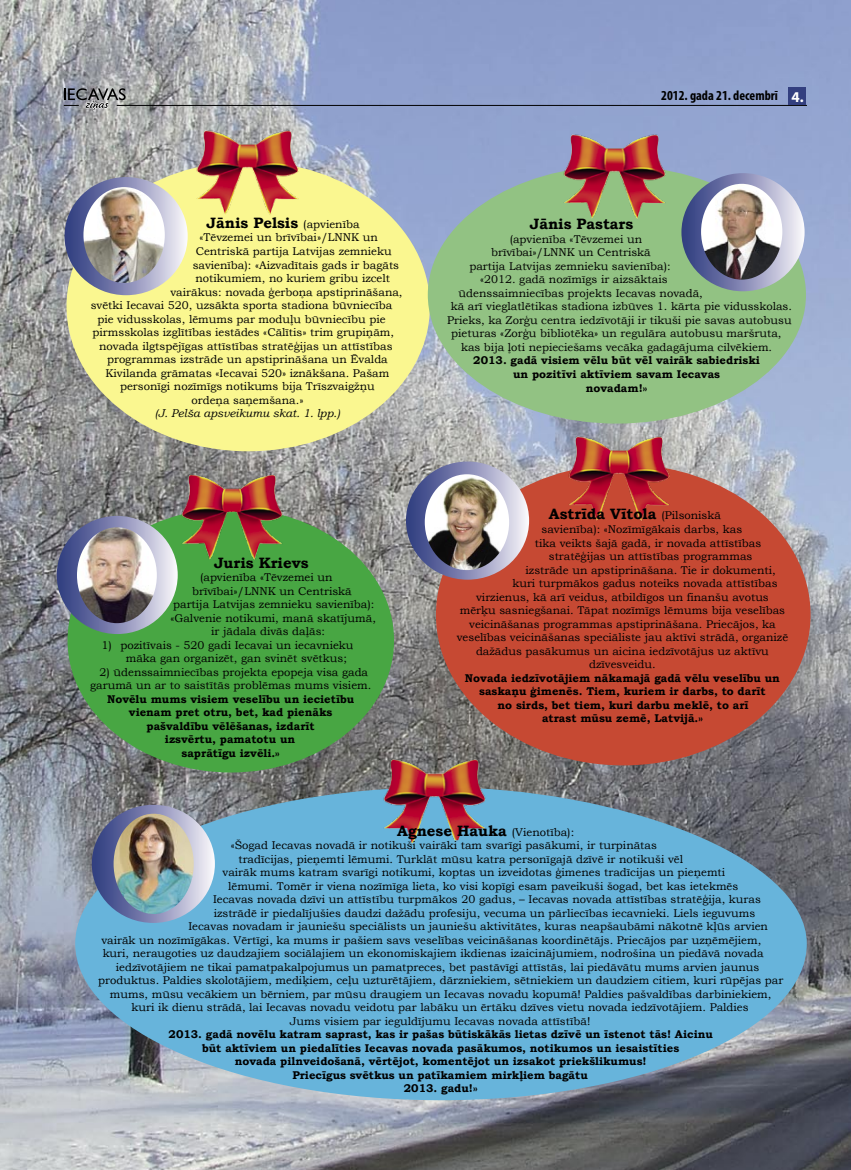
<style>
.page{position:relative;width:851px;height:1170px;background:#fff}
.page>*{position:absolute;margin:0;border:0;box-sizing:border-box;transform-origin:0 0}
.t1{font:700 15px "Bookman Old Style";color:#000}
.t2{font:700 15px "Myriad Pro";color:#fff}
.t3{font:700 condensed 13.75px "Myriad Pro";color:#000}
.t4{font:11.25px/13.5px "Bookman Old Style";color:#000}
.t5{font:700 11.25px/13.5px "Bookman Old Style";color:#000;text-align:center}
.t6{font:italic 11.25px "Bookman Old Style";color:#000}
.s1{font-weight:400;font-size:11.25px}
.s2{font-weight:700;font-size:15px}
</style>
<div class="page">
<img style="left:0;top:0;width:850px;height:1169px">
<hr style="left:117px;top:105px;width:689px;height:1px;background:#000">
<svg style="left:64px;top:88px;width:62px;height:22px"></svg>
<div style="left:788px;top:87px;width:18px;height:18px;background:#333f7f"></div>
<div style="left:68px;top:508px;width:326px;height:264px;background:#48a643;border-radius:50%"></div>
<div style="left:57px;top:516px;width:121px;height:118px;background:linear-gradient(to right,#27337b,#f1eef5);border-radius:50%"></div>
<img style="left:77px;top:527px;width:80px;height:96px;border-radius:50%">
<img style="left:180px;top:464px;width:104px;height:96px">
<div style="left:66px;top:161px;width:364px;height:290px;background:#faf790;border-radius:50%"></div>
<svg style="left:64px;top:177px;width:124px;height:118px;background:#9397bb"></svg>
<img style="left:83px;top:187px;width:82px;height:96px;border-radius:50%">
<img style="left:196px;top:120px;width:103px;height:95px">
<div style="left:428px;top:166px;width:377px;height:257px;background:#92c283;border-radius:50%"></div>
<svg style="left:681px;top:173px;width:123px;height:118px;background:#8f93b9"></svg>
<img style="left:701px;top:184px;width:81px;height:95px;border-radius:50%">
<img style="left:562px;top:124px;width:104px;height:95px">
<div style="left:75px;top:787px;width:731px;height:313px;background:#67b4db;border-radius:50%"></div>
<svg style="left:92px;top:804px;width:123px;height:118px;background:#8c92b8"></svg>
<img style="left:114px;top:813px;width:80px;height:100px;border-radius:50%">
<img style="left:382px;top:749px;width:104px;height:95px">
<div style="left:436px;top:464px;width:374px;height:301px;background:#c64933;border-radius:50%"></div>
<div style="left:406px;top:461px;width:123px;height:118px;background:linear-gradient(to right,#27337a,#f2edf6);border-radius:50%"></div>
<img style="left:424px;top:474px;width:85px;height:96px;border-radius:50%">
<img style="left:567px;top:426px;width:103px;height:95px">
<h1 class="t1" style="left:206px;top:212px;width:154px">Jānis Pelsis <span class="s1">(apvienība</span></h1>
<p class="t4" style="left:199px;top:231px;width:180px">«Tēvzemei un brīvībai»/LNNK un</p>
<p class="t4" style="left:196px;top:244px;width:197px">Centriskā partija Latvijas zemnieku</p>
<p class="t4" style="left:193px;top:258px;width:208px">savienība): «Aizvadītais gads ir bagāts</p>
<p class="t4" style="left:195px;top:271px;width:196px">notikumiem, no kuriem gribu izcelt</p>
<p class="t4" style="left:170px;top:285px;width:233px">vairākus: novada ģerboņa apstiprināšana,</p>
<p class="t4" style="left:91px;top:298px;width:303px">svētki Iecavai 520, uzsākta sporta stadiona būvniecība</p>
<p class="t4" style="left:97px;top:312px;width:289px">pie vidusskolas, lēmums par moduļu būvniecību pie</p>
<p class="t4" style="left:93px;top:325px;width:303px">pirmsskolas izglītības iestādes «Cālītis» trim grupiņām,</p>
<p class="t4" style="left:99px;top:339px;width:295px">novada ilgtspējīgas attīstības stratēģijas un attīstības</p>
<p class="t4" style="left:107px;top:352px;width:282px">programmas izstrāde un apstiprināšana un Ēvalda</p>
<p class="t4" style="left:105px;top:366px;width:285px">Kivilanda grāmatas «Iecavai 520» iznākšana. Pašam</p>
<p class="t4" style="left:120px;top:379px;width:256px">personīgi nozīmīgs notikums bija Trīszvaigžņu</p>
<p class="t4" style="left:191px;top:393px;width:113px">ordeņa saņemšana.»</p>
<p class="t6" style="left:155px;top:405px;width:186px">(J. Pelša apsveikumu skat. 1. lpp.)</p>
<h1 class="t1" style="left:214px;top:552px;width:96px">Juris Krievs</h1>
<p class="t4" style="left:200px;top:571px;width:134px">(apvienība «Tēvzemei un</p>
<p class="t4" style="left:192px;top:584px;width:161px">brīvībai»/LNNK un Centriskā</p>
<p class="t4" style="left:173px;top:598px;width:203px">partija Latvijas zemnieku savienība):</p>
<p class="t4" style="left:170px;top:611px;width:207px">«Galvenie notikumi, manā skatījumā,</p>
<p class="t4" style="left:211px;top:625px;width:115px">ir jādala divās daļās:</p>
<p class="t4" style="left:126px;top:638px;width:229px;text-indent:-24px">1) pozitīvais - 520 gadi Iecavai un iecavnieku māka gan organizēt, gan svinēt svētkus;</p>
<p class="t4" style="left:90px;top:665px;width:283px;text-align:center">2) ūdenssaimniecības projekta epopeja visa gada garumā un ar to saistītās problēmas mums visiem.</p>
<p class="t5" style="left:107px;top:692px;width:249px">Novēlu mums visiem veselību un iecietību vienam pret otru, bet, kad pienāks pašvaldību vēlēšanas, izdarīt<br>izsvērtu, pamatotu un<br>saprātīgu izvēli.»</p>
<p class="t3" style="left:661px;top:87px;width:118px">2012. gada 21. decembrī</p>
<h1 class="t2" style="left:799px;top:87px;width:5px">.</h1>
<h1 class="t1" style="left:529px;top:213px;width:105px">Jānis Pastars</h1>
<p class="t4" style="left:509px;top:232px;width:134px">(apvienība «Tēvzemei un</p>
<p class="t4" style="left:491px;top:246px;width:161px">brīvībai»/LNNK un Centriskā</p>
<p class="t4" style="left:469px;top:259px;width:203px">partija Latvijas zemnieku savienība):</p>
<p class="t4" style="left:480px;top:273px;width:189px">«2012. gadā nozīmīgs ir aizsāktais</p>
<p class="t4" style="left:458px;top:286px;width:246px">ūdenssaimniecības projekts Iecavas novadā,</p>
<p class="t4" style="left:450px;top:300px;width:343px">kā arī vieglatlētikas stadiona izbūves 1. kārta pie vidusskolas.</p>
<p class="t4" style="left:447px;top:313px;width:346px">Prieks, ka Zorģu centra iedzīvotāji ir tikuši pie savas autobusu</p>
<p class="t4" style="left:451px;top:327px;width:332px">pieturas «Zorģu bibliotēka» un regulāra autobusu maršruta,</p>
<p class="t4" style="left:461px;top:340px;width:312px">kas bija ļoti nepieciešams vecāka gadagājuma cilvēkiem.</p>
<p class="t5" style="left:473px;top:354px;width:288px">2013. gadā visiem vēlu būt vēl vairāk sabiedriski un pozitīvi aktīviem savam Iecavas<br>novadam!»</p>
<h1 class="t1" style="left:549px;top:503px;width:173px">Astrīda Vītola <span class="s1">(Pilsoniskā</span></h1>
<p class="t4" style="left:541px;top:522px;width:202px">savienība): «Nozīmīgākais darbs, kas</p>
<p class="t4" style="left:535px;top:536px;width:228px">tika veikts šajā gadā, ir novada attīstības</p>
<p class="t4" style="left:548px;top:549px;width:205px">stratēģijas un attīstības programmas</p>
<p class="t4" style="left:525px;top:563px;width:251px">izstrāde un apstiprināšana. Tie ir dokumenti,</p>
<p class="t4" style="left:512px;top:576px;width:267px">kuri turpmākos gadus noteiks novada attīstības</p>
<p class="t4" style="left:476px;top:590px;width:294px">virzienus, kā arī veidus, atbildīgos un finanšu avotus</p>
<p class="t4" style="left:459px;top:603px;width:327px">mērķu sasniegšanai. Tāpat nozīmīgs lēmums bija veselības</p>
<p class="t4" style="left:469px;top:617px;width:308px">veicināšanas programmas apstiprināšana. Priecājos, ka</p>
<p class="t4" style="left:456px;top:630px;width:333px">veselības veicināšanas speciāliste jau aktīvi strādā, organizē</p>
<p class="t4" style="left:476px;top:644px;width:294px">dažādus pasākumus un aicina iedzīvotājus uz aktīvu</p>
<p class="t4" style="left:589px;top:657px;width:68px">dzīvesveidu.</p>
<p class="t5" style="left:465px;top:670px;width:316px">Novada iedzīvotājiem nākamajā gadā vēlu veselību un saskaņu ģimenēs. Tiem, kuriem ir darbs, to darīt<br>no sirds, bet tiem, kuri darbu meklē, to arī<br>atrast mūsu zemē, Latvijā.»</p>
<p class="t4" style="left:397px;top:825px;width:178px"><span class="s2">Agnese Hauka</span> (Vienotība):</p>
<p class="t4" style="left:231px;top:838px;width:427px">«Šogad Iecavas novadā ir notikuši vairāki tam svarīgi pasākumi, ir turpinātas</p>
<p class="t4" style="left:238px;top:852px;width:446px">tradīcijas, pieņemti lēmumi. Turklāt mūsu katra personīgajā dzīvē ir notikuši vēl</p>
<p class="t4" style="left:222px;top:865px;width:504px">vairāk mums katram svarīgi notikumi, koptas un izveidotas ģimenes tradīcijas un pieņemti</p>
<p class="t4" style="left:228px;top:879px;width:511px">lēmumi. Tomēr ir viena nozīmīga lieta, ko visi kopīgi esam paveikuši šogad, bet kas ietekmēs</p>
<p class="t4" style="left:213px;top:892px;width:549px">Iecavas novada dzīvi un attīstību turpmākos 20 gadus, – Iecavas novada attīstības stratēģija, kuras</p>
<p class="t4" style="left:214px;top:906px;width:543px">izstrādē ir piedalījušies daudzi dažādu profesiju, vecuma un pārliecības iecavnieki. Liels ieguvums</p>
<p class="t4" style="left:188px;top:919px;width:581px">Iecavas novadam ir jauniešu speciālists un jauniešu aktivitātes, kuras neapšaubāmi nākotnē kļūs arvien</p>
<p class="t4" style="left:101px;top:933px;width:661px">vairāk un nozīmīgākas. Vērtīgi, ka mums ir pašiem savs veselības veicināšanas koordinētājs. Priecājos par uzņēmējiem,</p>
<p class="t4" style="left:103px;top:946px;width:662px">kuri, neraugoties uz daudzajiem sociālajiem un ekonomiskajiem ikdienas izaicinājumiem, nodrošina un piedāvā novada</p>
<p class="t4" style="left:116px;top:960px;width:645px">iedzīvotājiem ne tikai pamatpakalpojumus un pamatpreces, bet pastāvīgi attīstās, lai piedāvātu mums arvien jaunus</p>
<p class="t4" style="left:98px;top:973px;width:686px">produktus. Paldies skolotājiem, mediķiem, ceļu uzturētājiem, dārzniekiem, sētniekiem un daudziem citiem, kuri rūpējas par</p>
<p class="t4" style="left:110px;top:987px;width:663px">mums, mūsu vecākiem un bērniem, par mūsu draugiem un Iecavas novadu kopumā! Paldies pašvaldības darbiniekiem,</p>
<p class="t4" style="left:131px;top:1000px;width:618px">kuri ik dienu strādā, lai Iecavas novadu veidotu par labāku un ērtāku dzīves vietu novada iedzīvotājiem. Paldies</p>
<p class="t4" style="left:290px;top:1014px;width:302px">Jums visiem par ieguldījumu Iecavas novada attīstībā!</p>
<p class="t5" style="left:168px;top:1027px;width:545px">2013. gadā novēlu katram saprast, kas ir pašas būtiskākās lietas dzīvē un īstenot tās! Aicinu būt aktīviem un piedalīties Iecavas novada pasākumos, notikumos un iesaistīties<br>novada pilnveidošanā, vērtējot, komentējot un izsakot priekšlikumus!<br>Priecīgus svētkus un patīkamiem mirkļiem bagātu<br>2013. gadu!»</p>
</div>
